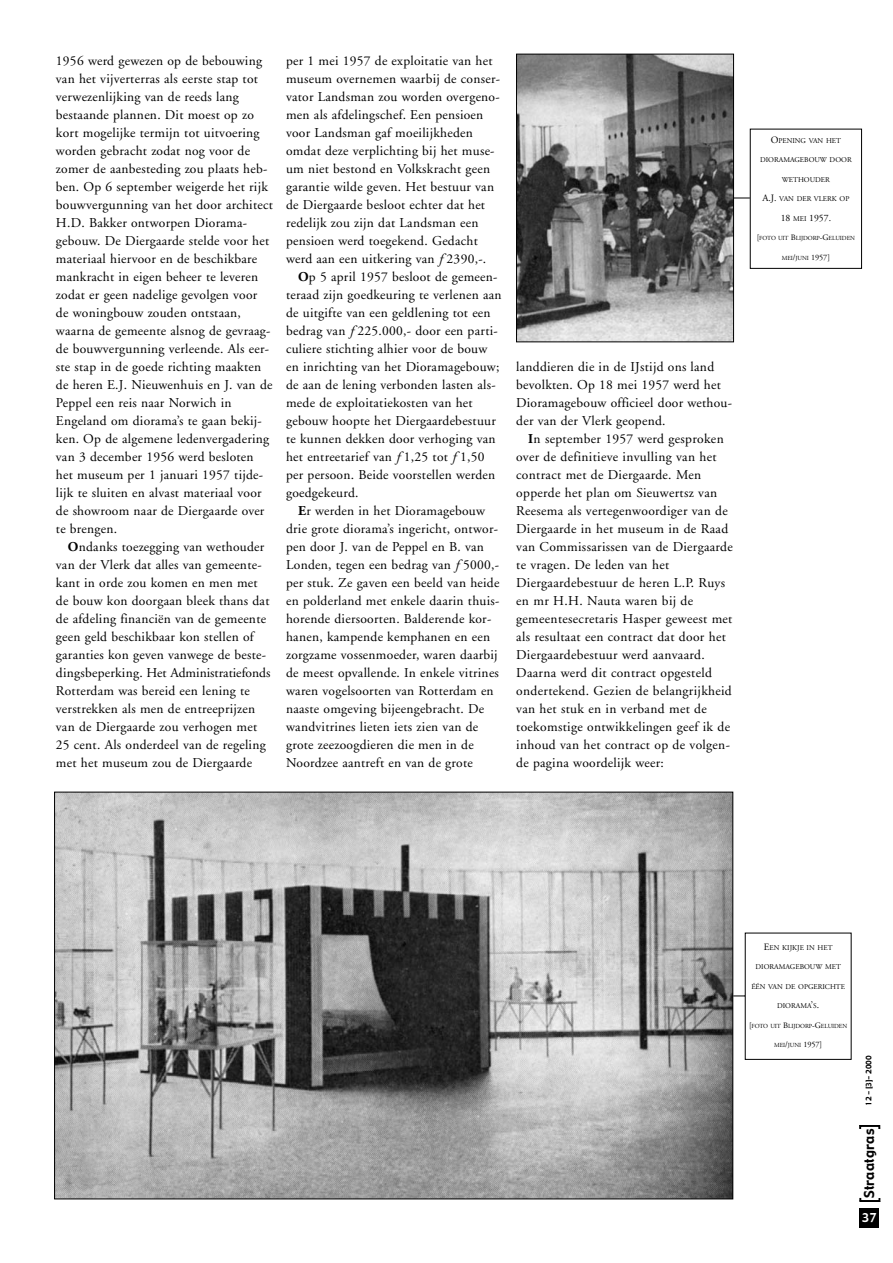
<style>
.page{position:relative;width:893px;height:1263px;background:#fff}
.page>*{position:absolute;margin:0;border:0;box-sizing:border-box;transform-origin:0 0}
.t1{font:13.5px/18px "Adobe Garamond";letter-spacing:.02em;color:#000}
.t2{font:13.5px "Gadget";letter-spacing:.02em;color:#000}
.t3{font:12px "Gadget";color:#fff}
.t4{font:9.75px "Adobe Garamond";color:#000}
.t5{font:7.5px "Gadget";color:#000}
.t6{font:7.35px "Adobe Garamond";color:#000}
.t7{font:6.15px "Adobe Garamond";letter-spacing:-.01em;color:#000}
.s1{font-weight:700}
.s2{font-style:italic}
.s3{font-size:9.75px}
.s4{font-size:7.35px}
.s5{font-size:8.25px}
</style>
<div class="page">
<svg style="left:859px;top:1198px;width:21px;height:4px"></svg>
<svg style="left:859px;top:1125px;width:21px;height:4px"></svg>
<div style="left:859px;top:1209px;width:19px;height:19px;background:#000"></div>
<img style="left:518px;top:56px;width:213px;height:284px">
<div style="left:516px;top:54px;width:217px;height:288px;border:1px solid #000"></div>
<svg style="left:733px;top:198px;width:16px;height:1px"></svg>
<svg style="left:733px;top:933px;width:118px;height:127px"></svg>
<img style="left:56px;top:794px;width:675px;height:403px">
<p class="t1" style="left:56px;top:53px;width:218px">1956 werd gewezen op de bebouwing van het vijverterras als eerste stap tot verwezenlijking van de reeds lang bestaande plannen. Dit moest op zo kort mogelijke termijn tot uitvoering worden gebracht zodat nog voor de zomer de aanbesteding zou plaats heb&shy;ben. Op 6 september weigerde het rijk bouwvergunning van het door architect H.D. Bakker ontworpen Diorama&shy;gebouw. De Diergaarde stelde voor het materiaal hiervoor en de beschikbare mankracht in eigen beheer te leveren zodat er geen nadelige gevolgen voor de woningbouw zouden ontstaan, waarna de gemeente alsnog de gevraag&shy;de bouwvergunning verleende. Als eer&shy;ste stap in de goede richting maakten de heren E.J. Nieuwenhuis en J. van de Peppel een reis naar Norwich in Engeland om diorama’s te gaan bekij&shy;ken. Op de algemene ledenvergadering van 3 december 1956 werd besloten het museum per 1 januari 1957 tijde&shy;lijk te sluiten en alvast materiaal voor de showroom naar de Diergaarde over te brengen.</p>
<p class="t1" style="left:56px;top:539px;width:216px;text-indent:12px"><span class="s1">O</span>ndanks toezegging van wethouder van der Vlerk dat alles van gemeente&shy;kant in orde zou komen en men met de bouw kon doorgaan bleek thans dat de afdeling financiën van de gemeente geen geld beschikbaar kon stellen of garanties kon geven vanwege de beste&shy;dingsbeperking. Het Administratiefonds Rotterdam was bereid een lening te verstrekken als men de entreeprijzen van de Diergaarde zou verhogen met 25 cent. Als onderdeel van de regeling met het museum zou de Diergaarde</p>
<p class="t1" style="left:286px;top:53px;width:215px">per 1 mei 1957 de exploitatie van het museum overnemen waarbij de conser&shy;vator Landsman zou worden overgeno&shy;men als afdelingschef. Een pensioen voor Landsman gaf moeilijkheden omdat deze verplichting bij het muse&shy;um niet bestond en Volkskracht geen garantie wilde geven. Het bestuur van de Diergaarde besloot echter dat het redelijk zou zijn dat Landsman een pensioen werd toegekend. Gedacht werd aan een uitkering van <span class="s2">f</span> 2390,-.</p>
<p class="t1" style="left:286px;top:269px;width:217px;text-indent:12px"><span class="s1">O</span>p 5 april 1957 besloot de gemeen&shy;teraad zijn goedkeuring te verlenen aan de uitgifte van een geldlening tot een bedrag van <span class="s2">f</span> 225.000,- door een parti&shy;culiere stichting alhier voor de bouw en inrichting van het Dioramagebouw; de aan de lening verbonden lasten als&shy;mede de exploitatiekosten van het gebouw hoopte het Diergaardebestuur te kunnen dekken door verhoging van het entreetarief van <span class="s2">f</span> 1,25 tot <span class="s2">f</span> 1,50 per persoon. Beide voorstellen werden goedgekeurd.</p>
<p class="t1" style="left:286px;top:503px;width:215px;text-indent:12px"><span class="s1">E</span>r werden in het Dioramagebouw drie grote diorama’s ingericht, ontwor&shy;pen door J. van de Peppel en B. van Londen, tegen een bedrag van <span class="s2">f</span> 5000,- per stuk. Ze gaven een beeld van heide en polderland met enkele daarin thuis&shy;horende diersoorten. Balderende kor&shy;hanen, kampende kemphanen en een zorgzame vossenmoeder, waren daarbij de meest opvallende. In enkele vitrines waren vogelsoorten van Rotterdam en naaste omgeving bijeengebracht. De wandvitrines lieten iets zien van de grote zeezoogdieren die men in de Noordzee aantreft en van de grote</p>
<p class="t1" style="left:516px;top:359px;width:217px">landdieren die in de IJstijd ons land bevolkten. Op 18 mei 1957 werd het Dioramagebouw officieel door wethou&shy;der van der Vlerk geopend.</p>
<p class="t1" style="left:516px;top:431px;width:218px;text-indent:12px"><span class="s1">I</span>n september 1957 werd gesproken over de definitieve invulling van het contract met de Diergaarde. Men opperde het plan om Sieuwertsz van Reesema als vertegenwoordiger van de Diergaarde in het museum in de Raad van Commissarissen van de Diergaarde te vragen. De leden van het Diergaardebestuur de heren L.P. Ruys en mr H.H. Nauta waren bij de gemeentesecretaris Hasper geweest met als resultaat een contract dat door het Diergaardebestuur werd aanvaard.<br>Daarna werd dit contract opgesteld ondertekend. Gezien de belangrijkheid van het stuk en in verband met de toekomstige ontwikkelingen geef ik de inhoud van het contract op de volgen&shy;de pagina woordelijk weer:</p>
<p class="t6" style="left:770px;top:137px;width:72px"><span class="s3">O</span>PENING VAN HET</p>
<p class="t6" style="left:760px;top:157px;width:93px">DIORAMAGEBOUW DOOR</p>
<p class="t6" style="left:781px;top:176px;width:49px">WETHOUDER</p>
<p class="t6" style="left:762px;top:196px;width:88px"><span class="s3">A.J.</span> VAN DER VLERK OP</p>
<p class="t4" style="left:780px;top:214px;width:52px">18 <span class="s4">MEI</span> 1957.</p>
<p class="t7" style="left:756px;top:236px;width:100px"><span class="s5">[</span>FOTO UIT <span class="s5">B</span>LIJDORP<span class="s5">-G</span>ELUIDEN</p>
<p class="t7" style="left:781px;top:255px;width:50px">MEI<span class="s5">/</span>JUNI <span class="s5">1957]</span></p>
<p class="t6" style="left:763px;top:944px;width:70px"><span class="s3">E</span>EN KIJKJE IN HET</p>
<p class="t6" style="left:755px;top:964px;width:87px">DIORAMAGEBOUW MET</p>
<p class="t6" style="left:751px;top:983px;width:95px">ÉÉN VAN DE OPGERICHTE</p>
<p class="t6" style="left:777px;top:1003px;width:44px">DIORAMA<span class="s3">’</span>S<span class="s3">.</span></p>
<p class="t7" style="left:749px;top:1023px;width:100px"><span class="s5">[</span>FOTO UIT <span class="s5">B</span>LIJDORP<span class="s5">-G</span>ELUIDEN</p>
<p class="t7" style="left:774px;top:1043px;width:50px">MEI<span class="s5">/</span>JUNI <span class="s5">1957]</span></p>
<p class="t5" style="left:865px;top:1106px;width:52px;rotate:-90deg">12 - [3]- 2000</p>
<p class="t2" style="left:864px;top:1198px;width:71px;rotate:-90deg">Straatgras</p>
<p class="t3" style="left:861px;top:1213px;width:16px">37</p>
</div>
